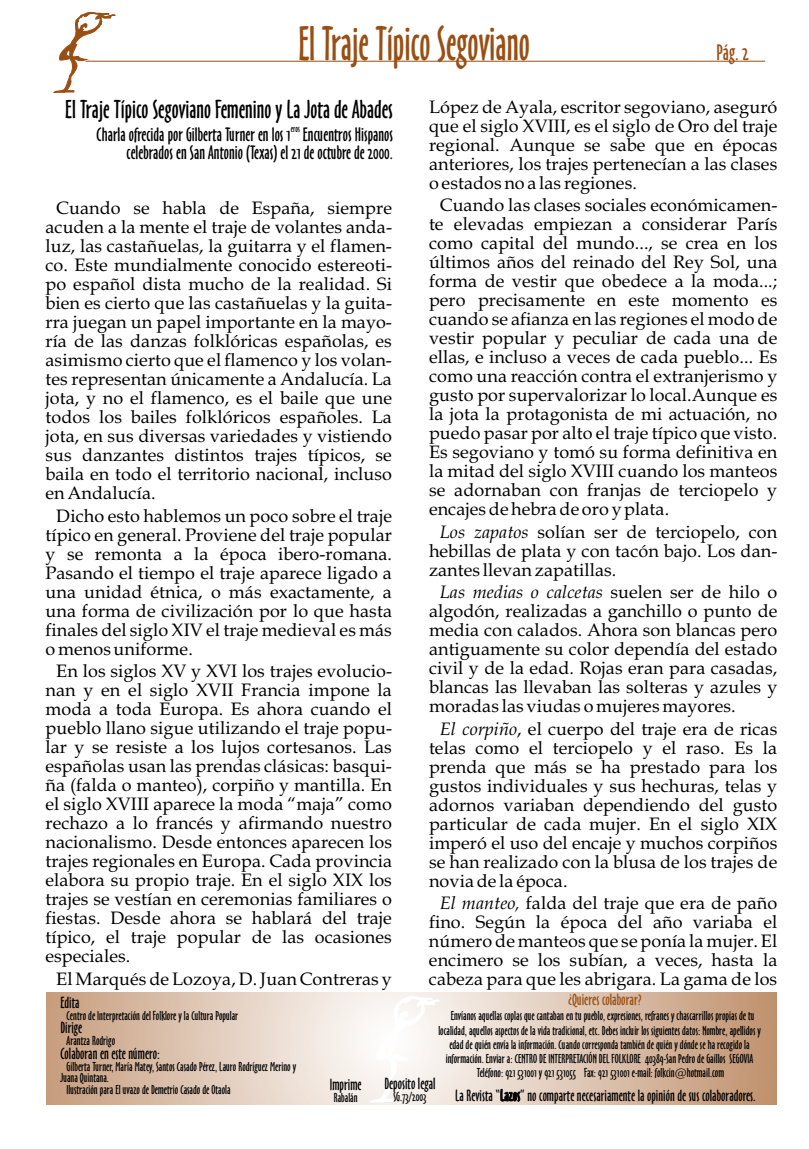
<style>
.page{position:relative;width:809px;height:1149px;background:#fff}
.page>*{position:absolute;margin:0;border:0;box-sizing:border-box;transform-origin:0 0}
.t1{font:45px "Oz Handicraft BT";color:#994f14;scale:.85 1}
.t2{font:24px "Oz Handicraft BT";color:#000}
.t3{font:21px "Oz Handicraft BT";color:#994f14}
.t4{font:18px/19px "Book Antiqua";letter-spacing:.005em;color:#000}
.t5{font:18px/17.7px "Oz Handicraft BT";color:#000;text-align:right}
.t6{font:italic 18px "Book Antiqua";letter-spacing:.005em;color:#000}
.t7{font:15px "Oz Handicraft BT";color:#000}
.t8{font:15px "Oz Handicraft BT";color:#994f14}
.t9{font:12px/14.2px "Oz Handicraft BT";color:#000;text-align:center}
.t10{font:9px "Oz Handicraft BT";color:#000}
.s1{font-style:italic}
.s2{font-style:normal}
</style>
<div class="page">
<hr style="left:86px;top:61px;width:679px;height:1px;background:#994f14">
<svg style="left:54px;top:12px;width:61px;height:81px"></svg>
<svg style="left:46px;top:992px;width:730px;height:113px;background:#ddc5b2"></svg>
<svg style="left:369px;top:996px;width:71px;height:108px"></svg>
<h1 class="t1" style="left:298px;top:26px;width:274px">El Traje Típico Segoviano</h1>
<p class="t4" style="left:429px;top:99px;width:350px;text-align:justify">López de Ayala, escritor segoviano, aseguró que el siglo XVIII, es el siglo de Oro del traje regional. Aunque se sabe que en épocas anteriores, los trajes pertenecían a las clases o estados no a las regiones.</p>
<p class="t4" style="left:56px;top:201px;width:337px">Cuando se habla de España, siempre</p>
<p class="t4" style="left:440px;top:198px;width:339px">Cuando las clases sociales económicamen-</p>
<p class="t4" style="left:45px;top:220px;width:348px">acuden a la mente el traje de volantes anda-</p>
<p class="t4" style="left:429px;top:217px;width:350px">te elevadas empiezan a considerar París</p>
<p class="t4" style="left:45px;top:239px;width:348px">luz, las castañuelas, la guitarra y el flamen-</p>
<p class="t4" style="left:429px;top:236px;width:350px">como capital del mundo..., se crea en los</p>
<p class="t4" style="left:45px;top:258px;width:348px">co. Este mundialmente conocido estereoti-</p>
<p class="t4" style="left:429px;top:255px;width:350px">últimos años del reinado del Rey Sol, una</p>
<p class="t4" style="left:45px;top:277px;width:348px">po español dista mucho de la realidad. Si</p>
<p class="t4" style="left:429px;top:274px;width:350px">forma de vestir que obedece a la moda...;</p>
<p class="t4" style="left:45px;top:296px;width:348px">bien es cierto que las castañuelas y la guita-</p>
<p class="t4" style="left:429px;top:293px;width:350px">pero precisamente en este momento es</p>
<p class="t4" style="left:45px;top:315px;width:348px">rra juegan un papel importante en la mayo-</p>
<p class="t4" style="left:429px;top:312px;width:350px">cuando se afianza en las regiones el modo de</p>
<p class="t4" style="left:45px;top:334px;width:348px">ría de las danzas folklóricas españolas, es</p>
<p class="t4" style="left:429px;top:331px;width:350px">vestir popular y peculiar de cada una de</p>
<p class="t4" style="left:45px;top:353px;width:348px">asimismo cierto que el flamenco y los volan-</p>
<p class="t4" style="left:429px;top:350px;width:350px">ellas, e incluso a veces de cada pueblo... Es</p>
<p class="t4" style="left:45px;top:372px;width:348px">tes representan únicamente a Andalucía. La</p>
<p class="t4" style="left:429px;top:369px;width:350px">como una reacción contra el extranjerismo y</p>
<p class="t4" style="left:45px;top:391px;width:348px">jota, y no el flamenco, es el baile que une</p>
<p class="t4" style="left:429px;top:388px;width:350px">gusto por supervalorizar lo local.Aunque es</p>
<p class="t4" style="left:45px;top:410px;width:348px">todos los bailes folklóricos españoles. La</p>
<p class="t4" style="left:429px;top:407px;width:350px">la jota la protagonista de mi actuación, no puedo pasar por alto el traje típico que visto.</p>
<p class="t3" style="left:716px;top:44px;width:34px">Pág. 2</p>
<h2 class="t2" style="left:65px;top:100px;width:329px">El Traje Típico Segoviano Femenino y La Jota de Abades</h2>
<p class="t10" style="left:291px;top:125px;width:11px">eros</p>
<p class="t5" style="left:97px;top:128px;width:298px">Charla ofrecida por Gilberta Turner en los 1 Encuentros Hispanos celebrados en San Antonio (Texas) el 21 de octubre de 2000.</p>
<p class="t4" style="left:45px;top:429px;width:348px">jota, en sus diversas variedades y vistiendo sus danzantes distintos trajes típicos, se</p>
<p class="t4" style="left:429px;top:445px;width:350px">Es segoviano y tomó su forma definitiva en</p>
<p class="t4" style="left:45px;top:467px;width:348px">baila en todo el territorio nacional, incluso</p>
<p class="t4" style="left:429px;top:464px;width:350px">la mitad del siglo XVIII cuando los manteos</p>
<p class="t4" style="left:45px;top:486px;width:112px">en Andalucía.</p>
<p class="t4" style="left:429px;top:483px;width:350px">se adornaban con franjas de terciopelo y</p>
<p class="t4" style="left:56px;top:508px;width:337px">Dicho esto hablemos un poco sobre el traje</p>
<p class="t4" style="left:429px;top:502px;width:242px">encajes de hebra de oro y plata.</p>
<p class="t4" style="left:45px;top:527px;width:348px">típico en general. Proviene del traje popular</p>
<p class="t4" style="left:440px;top:524px;width:339px"><span class="s1">Los zapatos</span> solían ser de terciopelo, con</p>
<p class="t4" style="left:45px;top:546px;width:348px">y se remonta a la época ibero-romana.</p>
<p class="t4" style="left:429px;top:543px;width:350px">hebillas de plata y con tacón bajo. Los dan-</p>
<p class="t4" style="left:45px;top:565px;width:348px">Pasando el tiempo el traje aparece ligado a</p>
<p class="t4" style="left:429px;top:562px;width:189px">zantes llevan zapatillas.</p>
<p class="t4" style="left:45px;top:584px;width:348px">una unidad étnica, o más exactamente, a</p>
<p class="t6" style="left:440px;top:585px;width:339px">Las medias o calcetas <span class="s2">suelen ser de hilo o</span></p>
<p class="t4" style="left:45px;top:603px;width:348px">una forma de civilización por lo que hasta</p>
<p class="t4" style="left:429px;top:604px;width:350px">algodón, realizadas a ganchillo o punto de</p>
<p class="t4" style="left:45px;top:622px;width:348px">finales del siglo XIV el traje medieval es más</p>
<p class="t4" style="left:429px;top:623px;width:350px">media con calados. Ahora son blancas pero</p>
<p class="t4" style="left:45px;top:641px;width:149px">o menos uniforme.</p>
<p class="t4" style="left:429px;top:642px;width:350px">antiguamente su color dependía del estado</p>
<p class="t4" style="left:56px;top:664px;width:337px">En los siglos XV y XVI los trajes evolucio-</p>
<p class="t4" style="left:429px;top:661px;width:350px">civil y de la edad. Rojas eran para casadas,</p>
<p class="t4" style="left:45px;top:683px;width:348px">nan y en el siglo XVII Francia impone la</p>
<p class="t4" style="left:429px;top:680px;width:350px">blancas las llevaban las solteras y azules y</p>
<p class="t4" style="left:45px;top:702px;width:348px">moda a toda Europa. Es ahora cuando el</p>
<p class="t4" style="left:429px;top:699px;width:308px">moradas las viudas o mujeres mayores.</p>
<p class="t4" style="left:45px;top:721px;width:348px">pueblo llano sigue utilizando el traje popu-</p>
<p class="t4" style="left:440px;top:721px;width:339px"><span class="s1">El corpiño</span>, el cuerpo del traje era de ricas</p>
<p class="t4" style="left:45px;top:740px;width:348px">lar y se resiste a los lujos cortesanos. Las</p>
<p class="t4" style="left:429px;top:740px;width:350px">telas como el terciopelo y el raso. Es la</p>
<p class="t4" style="left:45px;top:759px;width:348px">españolas usan las prendas clásicas: basqui-</p>
<p class="t4" style="left:429px;top:759px;width:350px">prenda que más se ha prestado para los</p>
<p class="t4" style="left:45px;top:778px;width:348px">ña (falda o manteo), corpiño y mantilla. En</p>
<p class="t4" style="left:429px;top:778px;width:350px">gustos individuales y sus hechuras, telas y</p>
<p class="t4" style="left:45px;top:797px;width:348px">el siglo XVIII aparece la moda “maja” como</p>
<p class="t4" style="left:429px;top:797px;width:350px">adornos variaban dependiendo del gusto</p>
<p class="t4" style="left:45px;top:816px;width:348px">rechazo a lo francés y afirmando nuestro</p>
<p class="t4" style="left:429px;top:816px;width:350px">particular de cada mujer. En el siglo XIX</p>
<p class="t4" style="left:45px;top:835px;width:348px">nacionalismo. Desde entonces aparecen los</p>
<p class="t4" style="left:429px;top:835px;width:350px">imperó el uso del encaje y muchos corpiños</p>
<p class="t4" style="left:45px;top:854px;width:348px">trajes regionales en Europa. Cada provincia</p>
<p class="t4" style="left:429px;top:854px;width:350px">se han realizado con la blusa de los trajes de</p>
<p class="t4" style="left:45px;top:873px;width:348px">elabora su propio traje. En el siglo XIX los</p>
<p class="t4" style="left:429px;top:873px;width:140px">novia de la época.</p>
<p class="t4" style="left:45px;top:892px;width:348px">trajes se vestían en ceremonias familiares o</p>
<p class="t4" style="left:440px;top:896px;width:339px"><span class="s1">El manteo,</span> falda del traje que era de paño</p>
<p class="t4" style="left:45px;top:911px;width:348px">fiestas. Desde ahora se hablará del traje</p>
<p class="t4" style="left:429px;top:915px;width:350px">fino. Según la época del año variaba el</p>
<p class="t4" style="left:45px;top:930px;width:348px">típico, el traje popular de las ocasiones</p>
<p class="t4" style="left:429px;top:934px;width:350px">número de manteos que se ponía la mujer. El</p>
<p class="t4" style="left:45px;top:949px;width:86px">especiales.</p>
<p class="t4" style="left:429px;top:953px;width:350px">encimero se los subían, a veces, hasta la</p>
<p class="t4" style="left:56px;top:971px;width:337px">El Marqués de Lozoya, D. Juan Contreras y</p>
<p class="t4" style="left:429px;top:972px;width:350px">cabeza para que les abrigara. La gama de los</p>
<p class="t8" style="left:568px;top:994px;width:75px">¿Quieres colaborar?</p>
<p class="t7" style="left:60px;top:996px;width:21px">Edita</p>
<p class="t9" style="left:67px;top:1009px;width:173px">Centro de Interpretación del Folklore y la Cultura Popular</p>
<p class="t7" style="left:60px;top:1022px;width:23px">Dirige</p>
<p class="t9" style="left:67px;top:1035px;width:50px">Arantza Rodrigo</p>
<p class="t7" style="left:60px;top:1047px;width:101px">Colaboran en este número:</p>
<p class="t9" style="left:67px;top:1061px;width:231px">Gilberta Turner, María Matey, Santos Casado Pérez, Lauro Rodríguez Merino y</p>
<p class="t9" style="left:60px;top:1072px;width:50px">Juana Quintana.</p>
<p class="t9" style="left:66px;top:1083px;width:166px">Ilustración para El uvazo de Demetrio Casado de Otaola</p>
<p class="t7" style="left:384px;top:1077px;width:53px">Deposito legal</p>
<p class="t9" style="left:438px;top:1010px;width:324px">Envíanos aquellas coplas que cantaban en tu pueblo, expresiones, refranes y chascarrillos propias de tu localidad, aquellos aspectos de la vida tradicional, etc. Debes incluir los siguientes datos: Nombre, apellidos y edad de quién envía la información. Cuando corresponda también de quién y dónde se ha recogido la información. Enviar a: CENTRO DE INTERPRETACIÓN DEL FOLKLORE 40389-San Pedro de Gaíllos SEGOVIA Teléfono: 921 531001 y 921 531055 Fax: 921 531001 e-mail: folkcin@hotmail.com</p>
<p class="t7" style="left:330px;top:1078px;width:33px">Imprime</p>
<p class="t9" style="left:334px;top:1091px;width:25px">Rabalán</p>
<p class="t7" style="left:455px;top:1089px;width:302px">La Revista “Lazos” no comparte necesariamente la opinión de sus colaboradores.</p>
<p class="t9" style="left:393px;top:1090px;width:35px">SG.73/2003</p>
</div>
